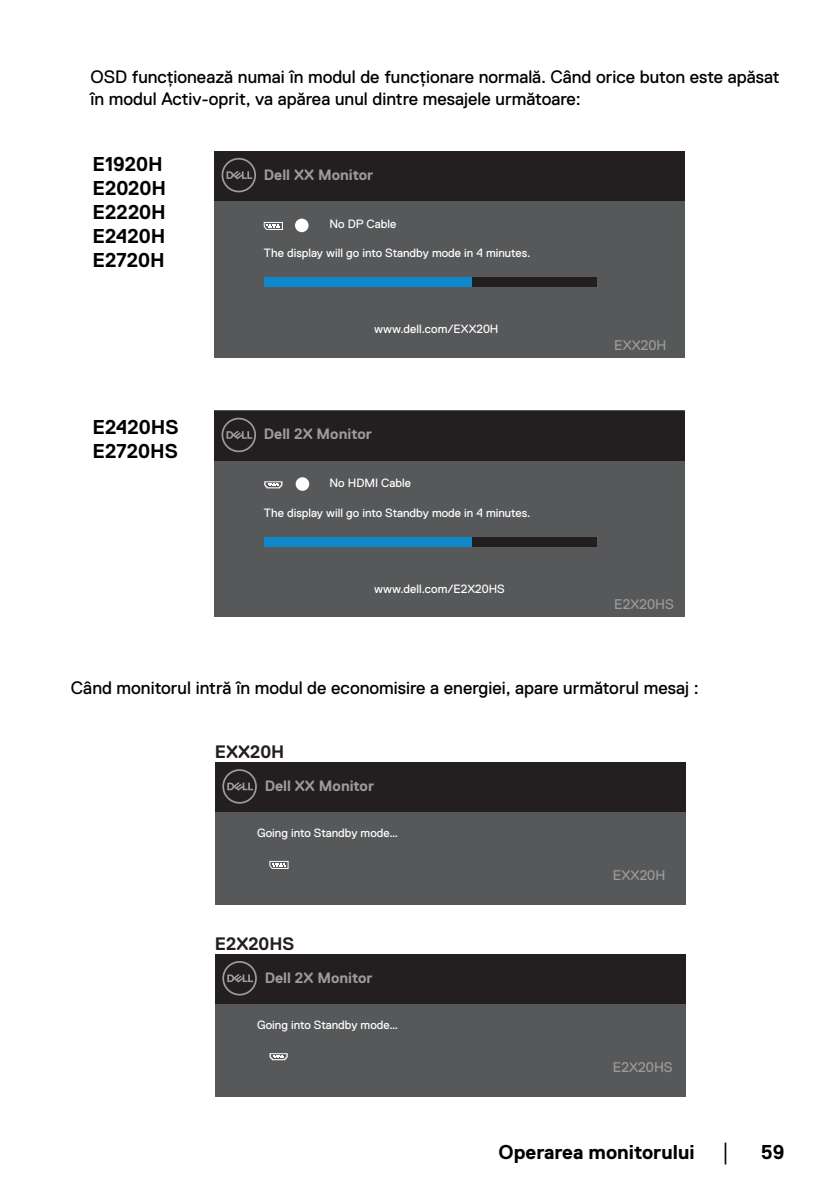
<style>
.page{position:relative;width:840px;height:1191px;background:#fff}
.page>*{position:absolute;margin:0;border:0;box-sizing:border-box;transform-origin:0 0}
.t1{font:700 20px/24px "Dell Replica";color:#000}
.t2{font:18px/21.6px "Dell Replica";color:#000}
.t3{font:700 18px "Dell Replica";color:#231f20}
.t4{font:18px "Arial";color:#000}
.t5{font:700 15px "Dell Replica";color:#9b9b9b}
.t6{font:14px "Dell Replica";color:#9b9b9b}
.t7{font:12px "Dell Replica";color:#fff}
</style>
<div class="page">
<div style="left:215px;top:762px;width:470px;height:143px;background:#57585a"></div>
<div style="left:215px;top:762px;width:470px;height:50px;background:#231f20"></div>
<svg style="left:222px;top:769px;width:35px;height:34px"></svg>
<svg style="left:269px;top:861px;width:19px;height:8px"></svg>
<div style="left:215px;top:954px;width:470px;height:143px;background:#57585a"></div>
<div style="left:215px;top:954px;width:470px;height:49px;background:#231f20"></div>
<svg style="left:222px;top:961px;width:35px;height:34px"></svg>
<svg style="left:269px;top:1053px;width:18px;height:7px"></svg>
<div style="left:214px;top:151px;width:470px;height:206px;background:#57585a"></div>
<div style="left:214px;top:151px;width:470px;height:50px;background:#231f20"></div>
<svg style="left:221px;top:158px;width:35px;height:34px"></svg>
<div style="left:264px;top:277px;width:332px;height:9px;background:#231f20"></div>
<div style="left:264px;top:277px;width:207px;height:9px;background:#0e88ca"></div>
<div style="left:295px;top:219px;width:13px;height:13px;background:#fff;border-radius:50%"></div>
<svg style="left:263px;top:222px;width:20px;height:8px"></svg>
<div style="left:214px;top:411px;width:470px;height:206px;background:#57585a"></div>
<div style="left:214px;top:411px;width:470px;height:49px;background:#231f20"></div>
<svg style="left:221px;top:418px;width:35px;height:34px"></svg>
<div style="left:264px;top:537px;width:332px;height:9px;background:#231f20"></div>
<div style="left:264px;top:537px;width:207px;height:9px;background:#0e88ca"></div>
<div style="left:295px;top:477px;width:14px;height:14px;background:#fff;border-radius:50%"></div>
<svg style="left:264px;top:481px;width:18px;height:7px"></svg>
<p class="t2" style="left:90px;top:66px;width:690px">OSD funcționează numai în modul de funcționare normală. Când orice buton este apăsat în modul Activ-oprit, va apărea unul dintre mesajele următoare:</p>
<p class="t1" style="left:93px;top:152px;width:75px">E1920H<br>E2020H<br>E2220H<br>E2420H<br>E2720H</p>
<p class="t1" style="left:93px;top:415px;width:87px">E2420HS<br>E2720HS</p>
<p class="t5" style="left:264px;top:166px;width:111px">Dell XX Monitor</p>
<p class="t7" style="left:329px;top:217px;width:68px">No DP Cable</p>
<p class="t7" style="left:264px;top:246px;width:268px">The display will go into Standby mode in 4 minutes.</p>
<p class="t7" style="left:374px;top:322px;width:126px">www.dell.com/EXX20H</p>
<p class="t5" style="left:264px;top:426px;width:109px">Dell 2X Monitor</p>
<p class="t7" style="left:329px;top:476px;width:83px">No HDMI Cable</p>
<p class="t7" style="left:264px;top:506px;width:268px">The display will go into Standby mode in 4 minutes.</p>
<p class="t7" style="left:374px;top:582px;width:132px">www.dell.com/E2X20HS</p>
<p class="t6" style="left:613px;top:337px;width:54px">EXX20H</p>
<p class="t6" style="left:613px;top:596px;width:61px">E2X20HS</p>
<p class="t2" style="left:71px;top:677px;width:629px">Când monitorul intră în modul de economisire a energiei, apare următorul mesaj :</p>
<p class="t3" style="left:215px;top:741px;width:71px">EXX20H</p>
<p class="t5" style="left:264px;top:777px;width:111px">Dell XX Monitor</p>
<p class="t7" style="left:257px;top:826px;width:142px">Going into Standby mode…</p>
<p class="t3" style="left:215px;top:933px;width:81px">E2X20HS</p>
<p class="t5" style="left:264px;top:969px;width:109px">Dell 2X Monitor</p>
<p class="t7" style="left:257px;top:1018px;width:142px">Going into Standby mode…</p>
<p class="t6" style="left:612px;top:867px;width:54px">EXX20H</p>
<p class="t6" style="left:612px;top:1059px;width:61px">E2X20HS</p>
<p class="t1" style="left:498px;top:1140px;width:197px">Operarea monitorului</p>
<p class="t4" style="left:720px;top:1140px;width:13px">│</p>
<p class="t1" style="left:760px;top:1140px;width:25px">59</p>
</div>
